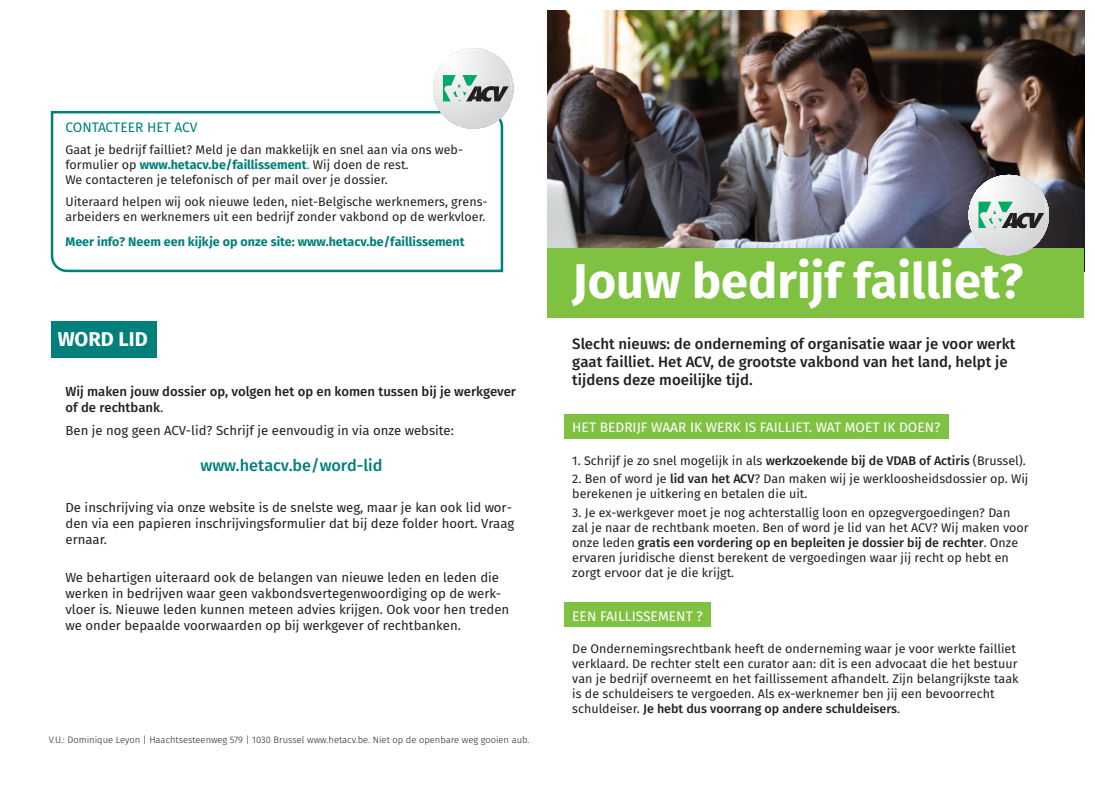
<style>
.page{position:relative;width:1095px;height:787px;background:#fff}
.page>*{position:absolute;margin:0;border:0;box-sizing:border-box;transform-origin:0 0}
.t1{font:700 48.75px "Fira Sans";color:#fff}
.t2{font:700 20px "Fira Sans";color:#fff}
.t3{font:500 16.25px "Fira Sans";color:#00807a}
.t4{font:500 15px/18px "Fira Sans";color:#231f20}
.t5{font:13.75px "Fira Sans";color:#fff}
.t6{font:13.75px "Fira Sans";color:#00807a}
.t7{font:13.12px/15.8px "Fira Sans";color:#231f20}
.t8{font:500 13.12px/15.8px "Fira Sans";color:#231f20}
.t9{font:12.5px/15px "Fira Sans";color:#231f20}
.t10{font:700 12.5px "Fira Sans";color:#00807a}
.t11{font:300 9.38px "Fira Sans";color:#231f20}
.s1{font-weight:700;color:#00807a}
.s2{color:#00807a}
.s3{font-weight:400}
.s4{font-weight:500}
</style>
<div class="page">
<div style="left:565px;top:414px;width:384px;height:25px;background:#7fc241"></div>
<div style="left:565px;top:602px;width:146px;height:25px;background:#7fc241"></div>
<img style="left:547px;top:11px;width:537px;height:237px">
<div style="left:547px;top:248px;width:537px;height:69px;background:#7fc241"></div>
<svg style="left:969px;top:175px;width:80px;height:80px"></svg>
<svg style="left:50px;top:110px;width:454px;height:163px"></svg>
<div style="left:51px;top:321px;width:105px;height:37px;background:#00807a"></div>
<svg style="left:433px;top:48px;width:80px;height:81px"></svg>
<p class="t6" style="left:66px;top:117px;width:133px">CONTACTEER HET ACV</p>
<p class="t9" style="left:66px;top:142px;width:399px">Gaat je bedrijf failliet? Meld je dan makkelijk en snel aan via ons web&shy;formulier op <span class="s1">www.hetacv.be/faillissement</span><span class="s2">.</span> Wij doen de rest.<br>We contacteren je telefonisch of per mail over je dossier.</p>
<p class="t9" style="left:66px;top:194px;width:424px">Uiteraard helpen wij ook nieuwe leden, niet-Belgische werknemers, grens&shy;arbeiders en werknemers uit een bedrijf zonder vakbond op de werkvloer.</p>
<p class="t10" style="left:66px;top:231px;width:401px">Meer info? Neem een kijkje op onze site: www.hetacv.be/faillissement</p>
<p class="t2" style="left:58px;top:322px;width:91px">WORD LID</p>
<p class="t8" style="left:66px;top:383px;width:452px">Wij maken jouw dossier op, volgen het op en komen tussen bij je werkgever of de rechtbank<span class="s3">.</span></p>
<p class="t7" style="left:66px;top:422px;width:390px">Ben je nog geen ACV-lid? Schrijf je eenvoudig in via onze website:</p>
<p class="t3" style="left:200px;top:452px;width:184px">www.hetacv.be/word-lid</p>
<p class="t7" style="left:66px;top:499px;width:450px">De inschrijving via onze website is de snelste weg, maar je kan ook lid wor&shy;den via een papieren inschrijvingsformulier dat bij deze folder hoort. Vraag ernaar.</p>
<p class="t7" style="left:66px;top:569px;width:445px">We behartigen uiteraard ook de belangen van nieuwe leden en leden die werken in bedrijven waar geen vakbondsvertegenwoordiging op de werk&shy;vloer is. Nieuwe leden kunnen meteen advies krijgen. Ook voor hen treden we onder bepaalde voorwaarden op bij werkgever of rechtbanken.</p>
<p class="t11" style="left:49px;top:733px;width:482px">V.U.: Dominique Leyon | Haachtsesteenweg 579 | 1030 Brussel www.hetacv.be. Niet op de openbare weg gooien aub.</p>
<p class="t1" style="left:572px;top:240px;width:452px">Jouw bedrijf failliet?</p>
<p class="t4" style="left:572px;top:333px;width:445px">Slecht nieuws: de onderneming of organisatie waar je voor werkt gaat failliet. Het ACV, de grootste vakbond van het land, helpt je tijdens deze moeilijke tijd.</p>
<p class="t5" style="left:572px;top:416px;width:370px">HET BEDRIJF WAAR IK WERK IS FAILLIET. WAT MOET IK DOEN?</p>
<p class="t9" style="left:572px;top:452px;width:455px">1. Schrijf je zo snel mogelijk in als <span class="s4">werkzoekende bij de VDAB of Actiris</span> (Brussel).</p>
<p class="t9" style="left:572px;top:471px;width:458px">2. Ben of word je <span class="s4">lid van het ACV</span>? Dan maken wij je werkloosheidsdossier op. Wij berekenen je uitkering en betalen die uit.</p>
<p class="t9" style="left:572px;top:505px;width:458px">3. Je ex-werkgever moet je nog achterstallig loon en opzegvergoedingen? Dan zal je naar de rechtbank moeten. Ben of word je lid van het ACV? Wij maken voor onze leden <span class="s4">gratis een vordering op en bepleiten je dossier bij de rechter</span>. Onze ervaren juridische dienst berekent de vergoedingen waar jij recht op hebt en zorgt ervoor dat je die krijgt.</p>
<p class="t5" style="left:572px;top:605px;width:132px">EEN FAILLISSEMENT ?</p>
<p class="t9" style="left:572px;top:640px;width:448px">De Ondernemingsrechtbank heeft de onderneming waar je voor werkte failliet verklaard. De rechter stelt een curator aan: dit is een advocaat die het bestuur van je bedrijf overneemt en het faillissement afhandelt. Zijn belangrijkste taak is de schuldeisers te vergoeden. Als ex-werknemer ben jij een bevoorrecht schuldeiser. <span class="s4">Je hebt dus voorrang op andere schuldeisers</span>.</p>
</div>
